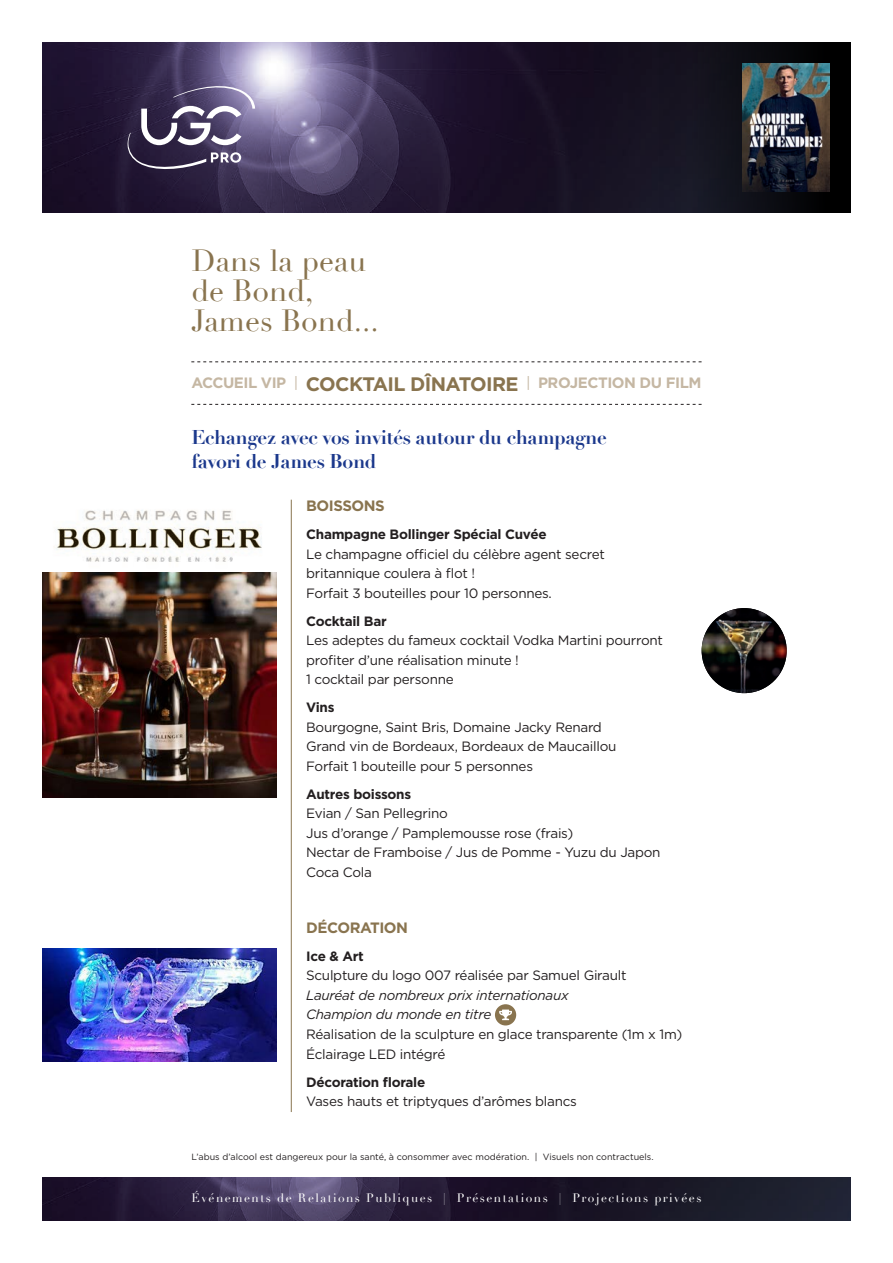
<style>
.page{position:relative;width:893px;height:1263px;background:#fff}
.page>*{position:absolute;margin:0;border:0;box-sizing:border-box;transform-origin:0 0}
.t1{font:30px/30px "Didot";color:#89744f}
.t2{font:700 19.5px/24px "Didot";letter-spacing:-.02em;color:#1b388c}
.t3{font:700 15px "Gotham";letter-spacing:-.03em;color:#c5b7a3}
.t4{font:700 15px "Gotham";letter-spacing:-.03em;color:#89744f}
.t5{font:13.5px/19.5px "Gotham";letter-spacing:-.02em;color:#231f20}
.t6{font:700 13.5px "Gotham";letter-spacing:-.02em;color:#231f20}
.t7{font:italic 13.5px/19.5px "Gotham";letter-spacing:-.02em;color:#231f20}
.t8{font:12px "Didot";letter-spacing:.12em;color:#fff}
.t9{font:9px "Gotham";color:#231f20}
.s1{font-weight:400}
.s2{font-size:19.5px;color:#89744f}
</style>
<div class="page">
<img style="left:43px;top:510px;width:233px;height:287px">
<img style="left:43px;top:948px;width:233px;height:113px">
<img style="left:43px;top:1178px;width:807px;height:42px">
<svg style="left:191px;top:361px;width:511px;height:1px"></svg>
<svg style="left:191px;top:404px;width:511px;height:1px"></svg>
<svg style="left:495px;top:1004px;width:21px;height:21px"></svg>
<img style="left:43px;top:43px;width:616px;height:170px">
<svg style="left:127px;top:82px;width:128px;height:90px;background:#605775"></svg>
<hr style="left:291px;top:500px;width:1px;height:612px;background:#89744f">
<img style="left:702px;top:608px;width:85px;height:85px;border-radius:43px">
<div style="left:659px;top:43px;width:191px;height:170px;background:linear-gradient(to right,#1a1928,#040706)"></div>
<img style="left:742px;top:64px;width:87px;height:127px">
<h1 class="t1" style="left:191px;top:246px;width:189px">Dans la peau de Bond,<br>James Bond...</h1>
<p class="t3" style="left:191px;top:374px;width:512px">ACCUEIL VIP <span class="s1">|</span> <span class="s2">COCKTAIL DÎNATOIRE</span> <span class="s1">|</span> PROJECTION DU FILM</p>
<h2 class="t2" style="left:191px;top:425px;width:417px">Echangez avec vos invités autour du champagne favori de James Bond</h2>
<p class="t4" style="left:306px;top:497px;width:80px">BOISSONS</p>
<p class="t6" style="left:306px;top:526px;width:242px">Champagne Bollinger Spécial Cuvée</p>
<p class="t5" style="left:306px;top:544px;width:300px">Le champagne officiel du célèbre agent secret britannique coulera à flot !<br>Forfait 3 bouteilles pour 10 personnes.</p>
<p class="t6" style="left:306px;top:613px;width:82px">Cocktail Bar</p>
<p class="t5" style="left:306px;top:631px;width:358px">Les adeptes du fameux cocktail Vodka Martini pourront profiter d’une réalisation minute !<br>1 cocktail par personne</p>
<p class="t6" style="left:306px;top:699px;width:30px">Vins</p>
<p class="t5" style="left:306px;top:717px;width:312px">Bourgogne, Saint Bris, Domaine Jacky Renard<br>Grand vin de Bordeaux, Bordeaux de Maucaillou<br>Forfait 1 bouteille pour 5 personnes</p>
<p class="t6" style="left:306px;top:786px;width:107px">Autres boissons</p>
<p class="t5" style="left:306px;top:804px;width:356px">Evian / San Pellegrino<br>Jus d’orange / Pamplemousse rose (frais)<br>Nectar de Framboise / Jus de Pomme - Yuzu du Japon<br>Coca Cola</p>
<p class="t4" style="left:306px;top:918px;width:103px">DÉCORATION</p>
<p class="t6" style="left:306px;top:948px;width:59px">Ice &amp; Art</p>
<p class="t5" style="left:306px;top:966px;width:322px">Sculpture du logo 007 réalisée par Samuel Girault</p>
<p class="t7" style="left:306px;top:985px;width:264px">Lauréat de nombreux prix internationaux<br>Champion du monde en titre</p>
<p class="t5" style="left:306px;top:1024px;width:378px">Réalisation de la sculpture en glace transparente (1m x 1m)<br>Éclairage LED intégré</p>
<p class="t6" style="left:306px;top:1073px;width:121px">Décoration florale</p>
<p class="t5" style="left:306px;top:1091px;width:272px">Vases hauts et triptyques d’arômes blancs</p>
<p class="t9" style="left:191px;top:1151px;width:464px">L’abus d’alcool est dangereux pour la santé, à consommer avec modération. | Visuels non contractuels.</p>
<p class="t8" style="left:192px;top:1190px;width:511px">Événements de Relations Publiques | Présentations | Projections privées</p>
</div>
